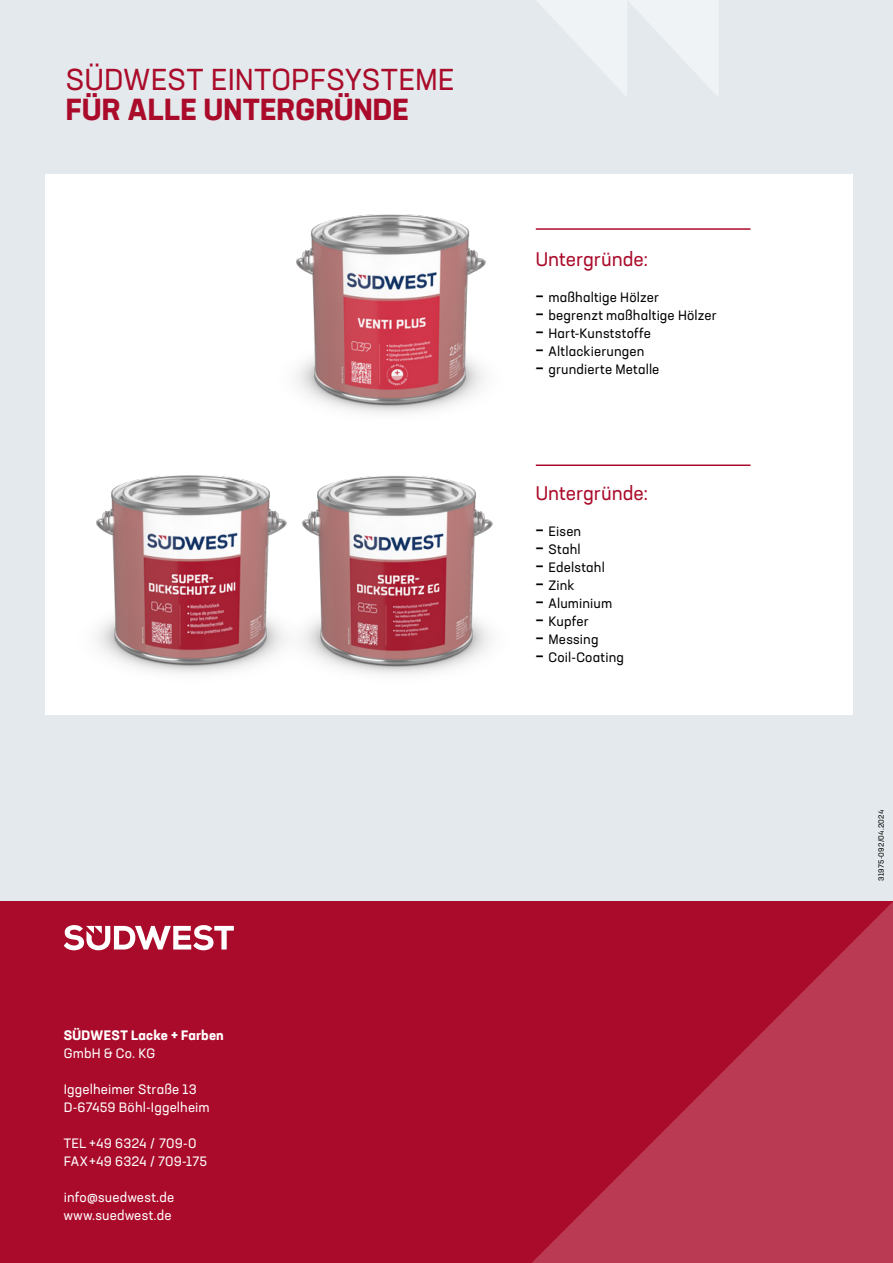
<style>
.page{position:relative;width:893px;height:1263px;background:#e3e9ec}
.page>*{position:absolute;margin:0;border:0;box-sizing:border-box;transform-origin:0 0}
.t1{font:30px "Neusa Next Std";letter-spacing:.005em;color:#aa0b2a}
.t2{font:700 30px "Neusa Next Std";letter-spacing:.01em;color:#aa0b2a}
.t3{font:19.5px "Neusa Next Std";letter-spacing:-.005em;color:#aa0b2a}
.t4{font:13.5px "Neusa Next Std";letter-spacing:.01em;color:#000}
.t5{font:13.5px/18px "Neusa Next Std";letter-spacing:.01em;color:#fff}
.t6{font:700 13.5px "Neusa Next Std";letter-spacing:.015em;color:#fff}
.t7{font:7.5px "Neusa Next Std";letter-spacing:.025em;color:#000}
.s1{font-weight:700}
</style>
<div class="page">
<div style="left:0;top:901px;width:893px;height:362px;background:#aa0b2a"></div>
<svg style="left:532px;top:902px;width:361px;height:361px;fill:#b8334d"></svg>
<svg style="left:64px;top:925px;width:170px;height:25px"></svg>
<div style="left:45px;top:174px;width:807px;height:540px;background:#fff"></div>
<hr style="left:536px;top:464px;width:214px;height:2px;background:#aa0b2a">
<img style="left:308px;top:476px;width:185px;height:198px">
<img style="left:96px;top:475px;width:212px;height:199px">
<hr style="left:536px;top:228px;width:214px;height:2px;background:#aa0b2a">
<img style="left:296px;top:214px;width:190px;height:199px">
<svg style="left:537px;top:0;width:181px;height:97px"></svg>
<h1 class="t1" style="left:66px;top:60px;width:390px">SÜDWEST EINTOPFSYSTEME</h1>
<h1 class="t2" style="left:66px;top:90px;width:344px">FÜR ALLE UNTERGRÜNDE</h1>
<h2 class="t3" style="left:536px;top:247px;width:114px">Untergründe:</h2>
<p class="t4" style="left:536px;top:289px;width:125px"><span class="s1">—</span> maßhaltige Hölzer</p>
<p class="t4" style="left:536px;top:307px;width:182px"><span class="s1">—</span> begrenzt maßhaltige Hölzer</p>
<p class="t4" style="left:536px;top:325px;width:117px"><span class="s1">—</span> Hart-Kunststoffe</p>
<p class="t4" style="left:536px;top:343px;width:110px"><span class="s1">—</span> Altlackierungen</p>
<p class="t4" style="left:536px;top:361px;width:125px"><span class="s1">—</span> grundierte Metalle</p>
<h2 class="t3" style="left:536px;top:481px;width:114px">Untergründe:</h2>
<p class="t4" style="left:536px;top:523px;width:47px"><span class="s1">—</span> Eisen</p>
<p class="t4" style="left:536px;top:541px;width:46px"><span class="s1">—</span> Stahl</p>
<p class="t4" style="left:536px;top:559px;width:71px"><span class="s1">—</span> Edelstahl</p>
<p class="t4" style="left:536px;top:577px;width:40px"><span class="s1">—</span> Zink</p>
<p class="t4" style="left:536px;top:595px;width:78px"><span class="s1">—</span> Aluminium</p>
<p class="t4" style="left:536px;top:613px;width:54px"><span class="s1">—</span> Kupfer</p>
<p class="t4" style="left:536px;top:631px;width:64px"><span class="s1">—</span> Messing</p>
<p class="t4" style="left:536px;top:649px;width:90px"><span class="s1">—</span> Coil-Coating</p>
<p class="t6" style="left:64px;top:1026px;width:161px">SÜDWEST Lacke + Farben</p>
<p class="t5" style="left:64px;top:1044px;width:93px">GmbH &amp; Co. KG</p>
<p class="t5" style="left:64px;top:1080px;width:147px">Iggelheimer Straße 13<br>D-67459 Böhl-Iggelheim</p>
<p class="t5" style="left:64px;top:1134px;width:145px">TEL +49 6324 / 709-0<br>FAX+49 6324 / 709-175</p>
<p class="t5" style="left:64px;top:1188px;width:112px">info@suedwest.de www.suedwest.de</p>
<p class="t7" style="left:876px;top:881px;width:72px;rotate:-90deg">31975-092/04.2024</p>
</div>
